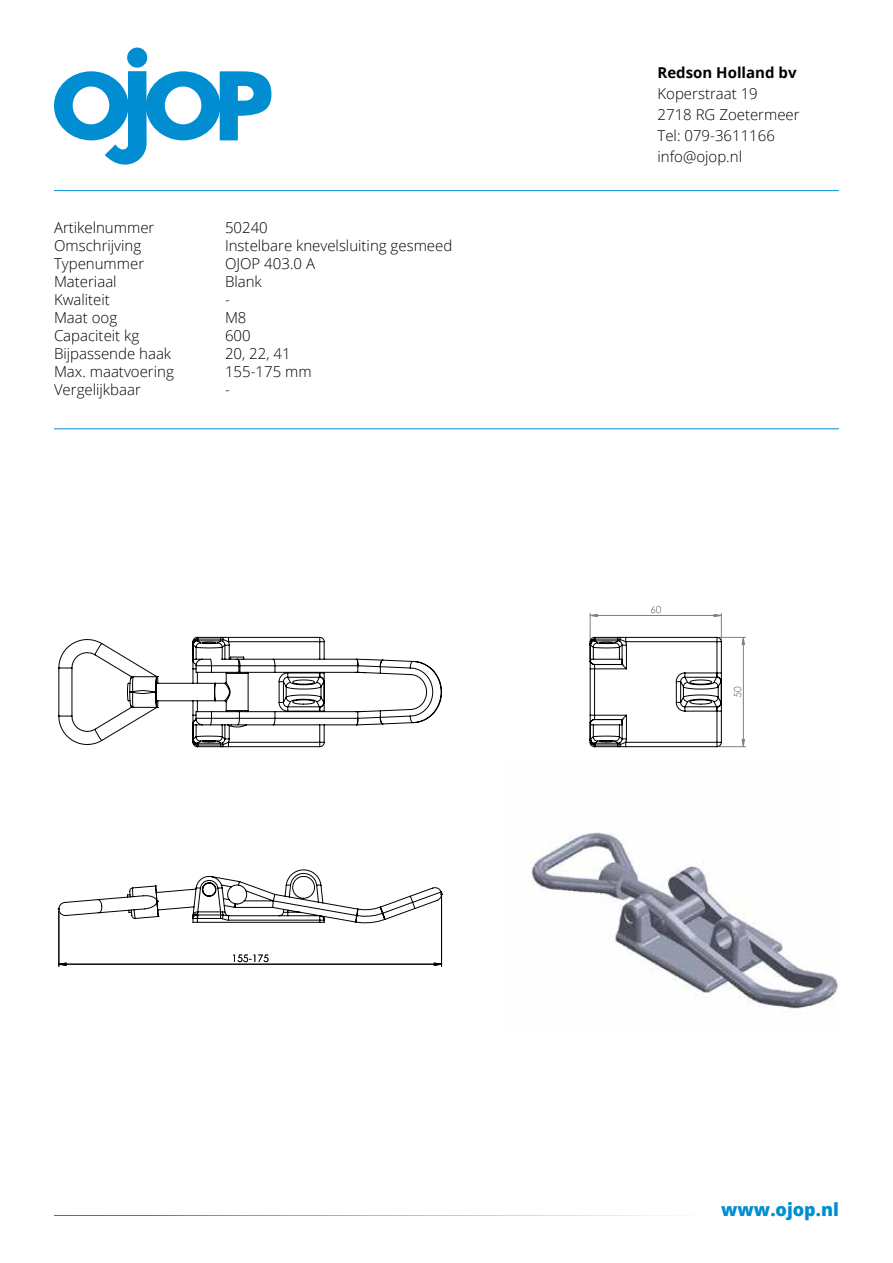
<style>
.page{position:relative;width:893px;height:1263px;background:#fff}
.page>*{position:absolute;margin:0;border:0;box-sizing:border-box;transform-origin:0 0}
.t1{font:800 18px "Open Sans";color:#008dd1}
.t2{font:300 15px/21px "Open Sans";color:#000}
.t3{font:700 15px "Open Sans";color:#000}
</style>
<div class="page">
<hr style="left:54px;top:190px;width:785px;height:1px;background:#008dd1">
<div style="left:127px;top:48px;width:20px;height:20px;background:#008dd1;border-radius:50%"></div>
<svg style="left:54px;top:71px;width:217px;height:94px"></svg>
<hr style="left:54px;top:428px;width:785px;height:1px;background:#008dd1">
<img style="left:531px;top:832px;width:307px;height:177px">
<hr style="left:883px;top:580px;width:1px;height:449px;background:#c0c0c0">
<hr style="left:54px;top:1159px;width:785px;height:1px;background:#c0c0c0">
<hr style="left:54px;top:580px;width:785px;height:1px;background:#c0c0c0">
<hr style="left:892px;top:580px;width:1px;height:449px;background:#c0c0c0">
<hr style="left:54px;top:1170px;width:785px;height:1px;background:#c0c0c0">
<hr style="left:54px;top:580px;width:1px;height:449px;background:#c0c0c0">
<svg style="left:54px;top:637px;width:388px;height:111px"></svg>
<svg style="left:57px;top:869px;width:386px;height:54px"></svg>
<svg style="left:589px;top:606px;width:156px;height:141px"></svg>
<hr style="left:441px;top:896px;width:1px;height:70px;background:#000">
<hr style="left:59px;top:911px;width:1px;height:55px;background:#000">
<svg style="left:54px;top:955px;width:388px;height:12px"></svg>
<p class="t2" style="left:54px;top:216px;width:102px">Artikelnummer</p>
<p class="t2" style="left:225px;top:216px;width:44px">50240</p>
<p class="t2" style="left:54px;top:234px;width:89px">Omschrijving</p>
<p class="t2" style="left:225px;top:234px;width:229px">Instelbare knevelsluiting gesmeed</p>
<p class="t2" style="left:54px;top:252px;width:92px">Typenummer</p>
<p class="t2" style="left:225px;top:252px;width:92px">OJOP 403.0 A</p>
<p class="t2" style="left:54px;top:270px;width:64px">Materiaal</p>
<p class="t2" style="left:225px;top:270px;width:38px">Blank</p>
<p class="t2" style="left:54px;top:288px;width:57px">Kwaliteit</p>
<p class="t2" style="left:225px;top:288px;width:6px">-</p>
<p class="t2" style="left:54px;top:306px;width:65px">Maat oog</p>
<p class="t2" style="left:225px;top:306px;width:23px">M8</p>
<p class="t2" style="left:54px;top:324px;width:87px">Capaciteit kg</p>
<p class="t2" style="left:225px;top:324px;width:27px">600</p>
<p class="t2" style="left:54px;top:342px;width:119px">Bijpassende haak</p>
<p class="t2" style="left:225px;top:342px;width:67px">20, 22, 41</p>
<p class="t2" style="left:54px;top:360px;width:121px">Max. maatvoering</p>
<p class="t2" style="left:225px;top:360px;width:88px">155-175 mm</p>
<p class="t2" style="left:54px;top:378px;width:88px">Vergelijkbaar</p>
<p class="t2" style="left:225px;top:378px;width:6px">-</p>
<p class="t3" style="left:657px;top:62px;width:141px">Redson Holland bv</p>
<p class="t2" style="left:657px;top:83px;width:144px">Koperstraat 19<br>2718 RG Zoetermeer<br>Tel: 079-3611166 info@ojop.nl</p>
<p class="t1" style="left:721px;top:1195px;width:119px">www.ojop.nl</p>
</div>
